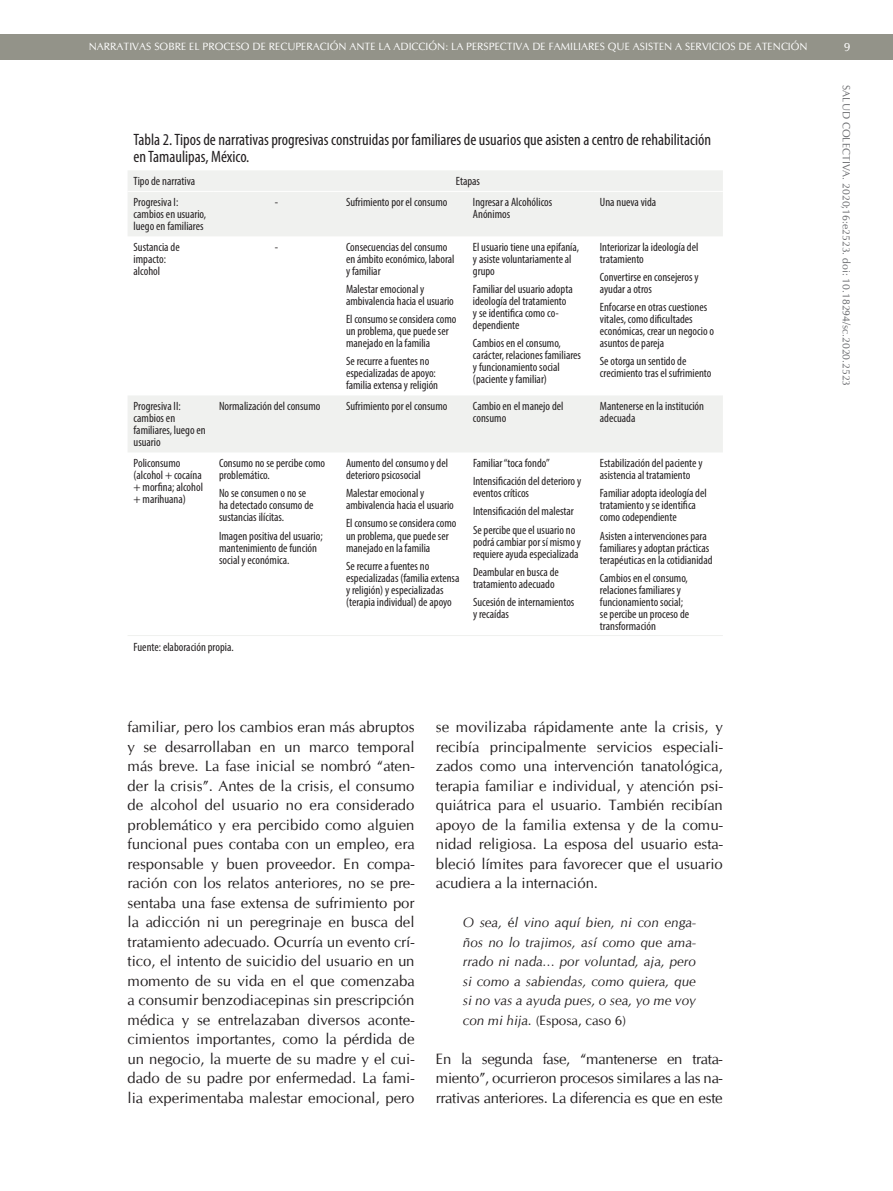
<style>
.page{position:relative;width:893px;height:1191px;background:#fff}
.page>*{position:absolute;margin:0;border:0;box-sizing:border-box;transform-origin:0 0}
.t1{font:condensed 16.5px/16.5px "Myriad Pro";color:#231f20}
.t2{font:15px/19.5px "CG Omega";color:#231f20;text-align:justify}
.t3{font:italic 13.5px/19.5px "CG Omega";color:#231f20;text-align:justify}
.t4{font:condensed 12px/12px "Myriad Pro";color:#231f20}
.t5{font:12px "CG Omega";color:#fff}
.t6{font:10.5px "CG Omega";color:#fff}
.t7{font:10.5px "CG Omega";color:#6c6d70}
.s1{font-style:normal}
</style>
<div class="page">
<div style="left:0;top:34px;width:893px;height:26px;background:#939389"></div>
<svg style="left:128px;top:170px;width:595px;height:282px"></svg>
<hr style="left:128px;top:191px;width:85px;height:1px;background:#fff">
<hr style="left:213px;top:191px;width:127px;height:1px;background:#fff">
<hr style="left:340px;top:191px;width:127px;height:1px;background:#fff">
<hr style="left:467px;top:191px;width:127px;height:1px;background:#fff">
<hr style="left:594px;top:191px;width:129px;height:1px;background:#fff">
<hr style="left:128px;top:635px;width:85px;height:1px;background:#f0f1ef">
<hr style="left:213px;top:635px;width:127px;height:1px;background:#f0f1ef">
<hr style="left:340px;top:635px;width:127px;height:1px;background:#f0f1ef">
<hr style="left:467px;top:635px;width:127px;height:1px;background:#f0f1ef">
<hr style="left:594px;top:635px;width:129px;height:1px;background:#f0f1ef">
<p class="t6" style="left:89px;top:40px;width:718px">Narrativas sobre el proceso de recuperación ante la adicción : la perspectiva de familiares que asisten a servicios de atención</p>
<p class="t5" style="left:844px;top:40px;width:8px">9</p>
<p class="t7" style="left:852px;top:85px;width:303px;rotate:90deg">SALUD COLECTIVA. 2020;16:e2523. doi: 10.18294/sc.2020.2523</p>
<h1 class="t1" style="left:134px;top:131px;width:579px">Tabla 2. Tipos de narrativas progresivas construidas por familiares de usuarios que asisten a centro de rehabilitación en Tamaulipas, México.</h1>
<p class="t4" style="left:134px;top:175px;width:63px">Tipo de narrativa</p>
<p class="t4" style="left:456px;top:175px;width:26px">Etapas</p>
<p class="t4" style="left:134px;top:196px;width:74px">Progresiva I: cambios en usuario, luego en familiares</p>
<p class="t4" style="left:275px;top:196px;width:5px">-</p>
<p class="t4" style="left:346px;top:196px;width:103px">Sufrimiento por el consumo</p>
<p class="t4" style="left:473px;top:196px;width:81px">Ingresar a Alcohólicos<br>Anónimos</p>
<p class="t4" style="left:600px;top:196px;width:58px">Una nueva vida</p>
<p class="t4" style="left:134px;top:241px;width:48px">Sustancia de impacto: alcohol</p>
<p class="t4" style="left:275px;top:241px;width:5px">-</p>
<p class="t4" style="left:346px;top:241px;width:110px">Consecuencias del consumo en ámbito económico, laboral y familiar</p>
<p class="t4" style="left:346px;top:283px;width:109px">Malestar emocional y ambivalencia hacia el usuario</p>
<p class="t4" style="left:346px;top:313px;width:112px">El consumo se considera como un problema, que puede ser manejado en la familia</p>
<p class="t4" style="left:346px;top:355px;width:94px">Se recurre a fuentes no especializadas de apoyo: familia extensa y religión</p>
<p class="t4" style="left:473px;top:241px;width:108px">El usuario tiene una epifanía, y asiste voluntariamente al grupo</p>
<p class="t4" style="left:473px;top:283px;width:101px">Familiar del usuario adopta ideología del tratamiento y se identifica como co&shy;dependiente</p>
<p class="t4" style="left:473px;top:337px;width:110px">Cambios en el consumo, carácter, relaciones familiares y funcionamiento social (paciente y familiar)</p>
<p class="t4" style="left:600px;top:241px;width:100px">Interiorizar la ideología del tratamiento</p>
<p class="t4" style="left:600px;top:271px;width:100px">Convertirse en consejeros y ayudar a otros</p>
<p class="t4" style="left:600px;top:301px;width:116px">Enfocarse en otras cuestiones vitales, como dificultades económicas, crear un negocio o asuntos de pareja</p>
<p class="t4" style="left:600px;top:355px;width:113px">Se otorga un sentido de crecimiento tras el sufrimiento</p>
<p class="t4" style="left:134px;top:400px;width:74px">Progresiva II: cambios en familiares, luego en usuario</p>
<p class="t4" style="left:219px;top:400px;width:103px">Normalización del consumo</p>
<p class="t4" style="left:346px;top:400px;width:103px">Sufrimiento por el consumo</p>
<p class="t4" style="left:473px;top:400px;width:92px">Cambio en el manejo del consumo</p>
<p class="t4" style="left:600px;top:400px;width:106px">Mantenerse en la institución adecuada</p>
<p class="t4" style="left:134px;top:457px;width:71px">Policonsumo (alcohol + cocaína + morfina; alcohol + marihuana)</p>
<p class="t4" style="left:219px;top:457px;width:107px">Consumo no se percibe como problemático.</p>
<p class="t4" style="left:473px;top:454px;width:110px;line-height:18px">Familiar “toca fondo”<br>Intensificación del deterioro y</p>
<p class="t4" style="left:473px;top:484px;width:104px;line-height:18px">eventos críticos<br>Intensificación del malestar<br>Se percibe que el usuario no</p>
<p class="t4" style="left:473px;top:535px;width:110px">podrá cambiar por sí mismo y requiere ayuda especializada</p>
<p class="t4" style="left:473px;top:565px;width:87px">Deambular en busca de tratamiento adecuado</p>
<p class="t4" style="left:473px;top:595px;width:103px">Sucesión de internamientos y recaídas</p>
<p class="t4" style="left:346px;top:457px;width:103px">Aumento del consumo y del deterioro psicosocial</p>
<p class="t4" style="left:346px;top:487px;width:109px">Malestar emocional y ambivalencia hacia el usuario</p>
<p class="t4" style="left:346px;top:517px;width:112px">El consumo se considera como un problema, que puede ser manejado en la familia</p>
<p class="t4" style="left:346px;top:559px;width:115px">Se recurre a fuentes no especializadas (familia extensa y religión) y especializadas (terapia individual) de apoyo</p>
<p class="t4" style="left:600px;top:457px;width:104px">Estabilización del paciente y asistencia al tratamiento</p>
<p class="t4" style="left:600px;top:487px;width:108px">Familiar adopta ideología del tratamiento y se identifica como codependiente</p>
<p class="t4" style="left:600px;top:529px;width:114px">Asisten a intervenciones para familiares y adoptan prácticas terapéuticas en la cotidianidad</p>
<p class="t4" style="left:600px;top:571px;width:91px">Cambios en el consumo, relaciones familiares y funcionamiento social; se percibe un proceso de transformación</p>
<p class="t4" style="left:219px;top:487px;width:96px">No se consumen o no se ha detectado consumo de sustancias ilícitas.</p>
<p class="t4" style="left:219px;top:529px;width:105px">Imagen positiva del usuario; mantenimiento de función social y económica.</p>
<p class="t4" style="left:134px;top:640px;width:102px">Fuente: elaboración propia.</p>
<p class="t2" style="left:128px;top:717px;width:288px">familiar, pero los cambios eran más abruptos y se desarrollaban en un marco temporal más breve. La fase inicial se nombró “aten&shy;der la crisis”. Antes de la crisis, el consumo de alcohol del usuario no era considerado problemático y era percibido como alguien funcional pues contaba con un empleo, era responsable y buen proveedor. En compa&shy;ración con los relatos anteriores, no se pre&shy;sentaba una fase extensa de sufrimiento por la adicción ni un peregrinaje en busca del tratamiento adecuado. Ocurría un evento crí&shy;tico, el intento de suicidio del usuario en un momento de su vida en el que comenzaba a consumir benzodiacepinas sin prescripción médica y se entrelazaban diversos aconte&shy;cimientos importantes, como la pérdida de un negocio, la muerte de su madre y el cui&shy;dado de su padre por enfermedad. La fami&shy;lia experimentaba malestar emocional, pero</p>
<p class="t2" style="left:436px;top:717px;width:289px">se movilizaba rápidamente ante la crisis, y recibía principalmente servicios especiali&shy;zados como una intervención tanatológica, terapia familiar e individual, y atención psi&shy;quiátrica para el usuario. También recibían apoyo de la familia extensa y de la comu&shy;nidad religiosa. La esposa del usuario esta&shy;bleció límites para favorecer que el usuario acudiera a la internación.</p>
<p class="t3" style="left:463px;top:913px;width:235px">O sea, <span class="s1">é</span>l vino aquí bien, ni con enga&shy;ños no lo trajimos, así como que ama&shy;rrado ni nada… por voluntad, aja, pero si como a sabiendas, como quiera, que si no vas a ayuda pues, o sea, yo me voy con mi hija. <span class="s1">(Esposa, caso 6)</span></p>
<p class="t2" style="left:436px;top:1049px;width:288px">En la segunda fase, “mantenerse en trata&shy;miento”, ocurrieron procesos similares a las na&shy;rrativas anteriores. La diferencia es que en este</p>
</div>
